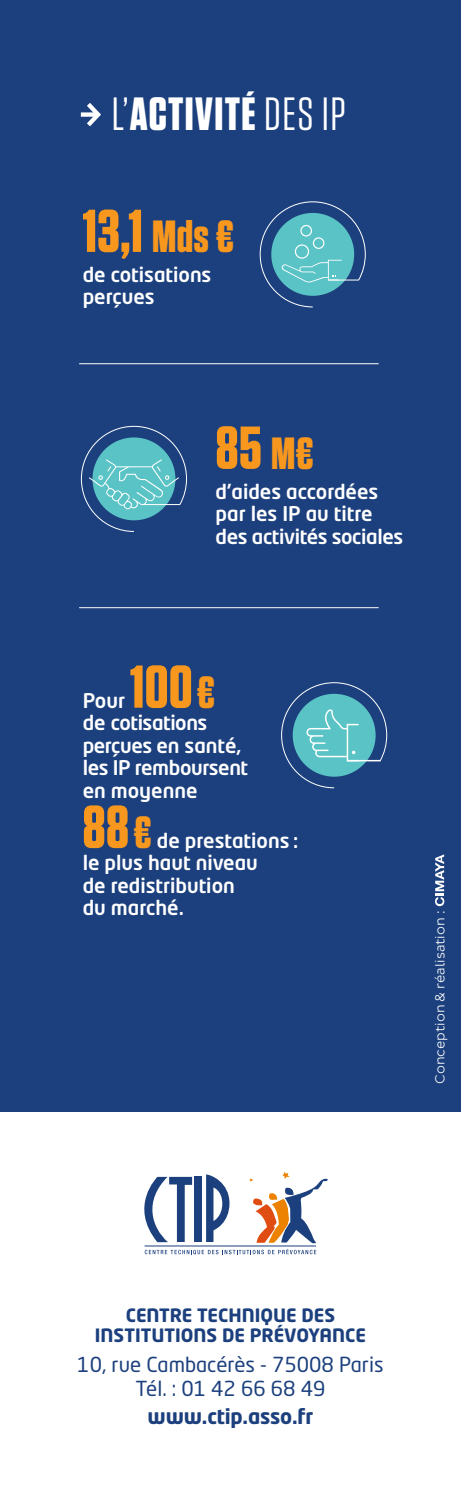
<style>
.page{position:relative;width:461px;height:1489px;background:#fff}
.page>*{position:absolute;margin:0;border:0;box-sizing:border-box;transform-origin:0 0}
.t1{font:700 60px "Tungsten";letter-spacing:.01em;color:#f7971d}
.t2{font:700 46.5px "Tungsten";letter-spacing:.03em;color:#fff}
.t3{font:20.5px "Neo Tech Std";color:#1c407d}
.t4{font:700 20.5px "Neo Tech Std";letter-spacing:-.01em;color:#1c407d}
.t5{font:500 20px/22.5px "Neo Tech Std";color:#fff}
.t6{font:500 20px/22.5px "Neo Tech Std";letter-spacing:-.02em;color:#fff}
.t7{font:700 18.25px/20.5px "Neo Tech Std";color:#1c407d;text-align:center}
.t8{font:300 13px "Pluto Sans W01";color:#fff}
.s1{font-weight:400}
.s2{font-size:45px}
</style>
<div class="page">
<div style="left:0;top:0;width:461px;height:1110px;background:#1c407d"></div>
<svg style="left:144px;top:1172px;width:184px;height:82px"></svg>
<hr style="left:79px;top:363px;width:299px;height:1px;background:#fff">
<hr style="left:79px;top:607px;width:299px;height:1px;background:#fff">
<svg style="left:80px;top:425px;width:107px;height:107px"></svg>
<hr style="left:142px;top:504px;width:38px;height:1px;background:#fff">
<svg style="left:259px;top:201px;width:107px;height:107px"></svg>
<div style="left:295px;top:244px;width:14px;height:15px;border:1px solid #fff;border-radius:50%"></div>
<div style="left:313px;top:237px;width:11px;height:12px;border:1px solid #fff;border-radius:50%"></div>
<div style="left:300px;top:225px;width:12px;height:11px;border:1px solid #fff;border-radius:50%"></div>
<svg style="left:281px;top:682px;width:106px;height:106px"></svg>
<svg style="left:435px;top:854px;width:9px;height:52px"></svg>
<svg style="left:82px;top:103px;width:19px;height:24px"></svg>
<p class="t2" style="left:112px;top:89px;width:235px"><span class="s1">L’</span>ACTIVITÉ <span class="s1">DES IP</span></p>
<p class="t1" style="left:83px;top:199px;width:153px">13,1 <span class="s2">Mds €</span></p>
<p class="t5" style="left:83px;top:263px;width:130px">de cotisations perçues</p>
<p class="t1" style="left:215px;top:415px;width:99px">85 <span class="s2">M€</span></p>
<p class="t5" style="left:215px;top:479px;width:189px">d’aides accordées par les IP au titre des activités sociales</p>
<p class="t1" style="left:130px;top:654px;width:86px">100<span class="s2">€</span></p>
<p class="t6" style="left:83px;top:711px;width:167px">de cotisations perçues en santé, les IP remboursent en moyenne</p>
<p class="t1" style="left:83px;top:794px;width:70px">88<span class="s2">€</span></p>
<p class="t5" style="left:83px;top:688px;width:44px">Pour</p>
<p class="t5" style="left:83px;top:828px;width:217px;text-indent:74px">de prestations : le plus haut niveau<br>de redistribution<br>du marché.</p>
<p class="t8" style="left:432px;top:1084px;width:175px;rotate:-90deg">Conception &amp; réalisation :</p>
<p class="t7" style="left:95px;top:1303px;width:272px">CENTRE TECHNIQUE DES<br>INSTITUTIONS DE PRÉVOYANCE</p>
<p class="t3" style="left:77px;top:1351px;width:308px">10, rue Cambacérès - 75008 Paris</p>
<p class="t3" style="left:135px;top:1375px;width:191px">Tél. : 01 42 66 68 49</p>
<p class="t4" style="left:147px;top:1402px;width:167px">www.ctip.asso.fr</p>
</div>
